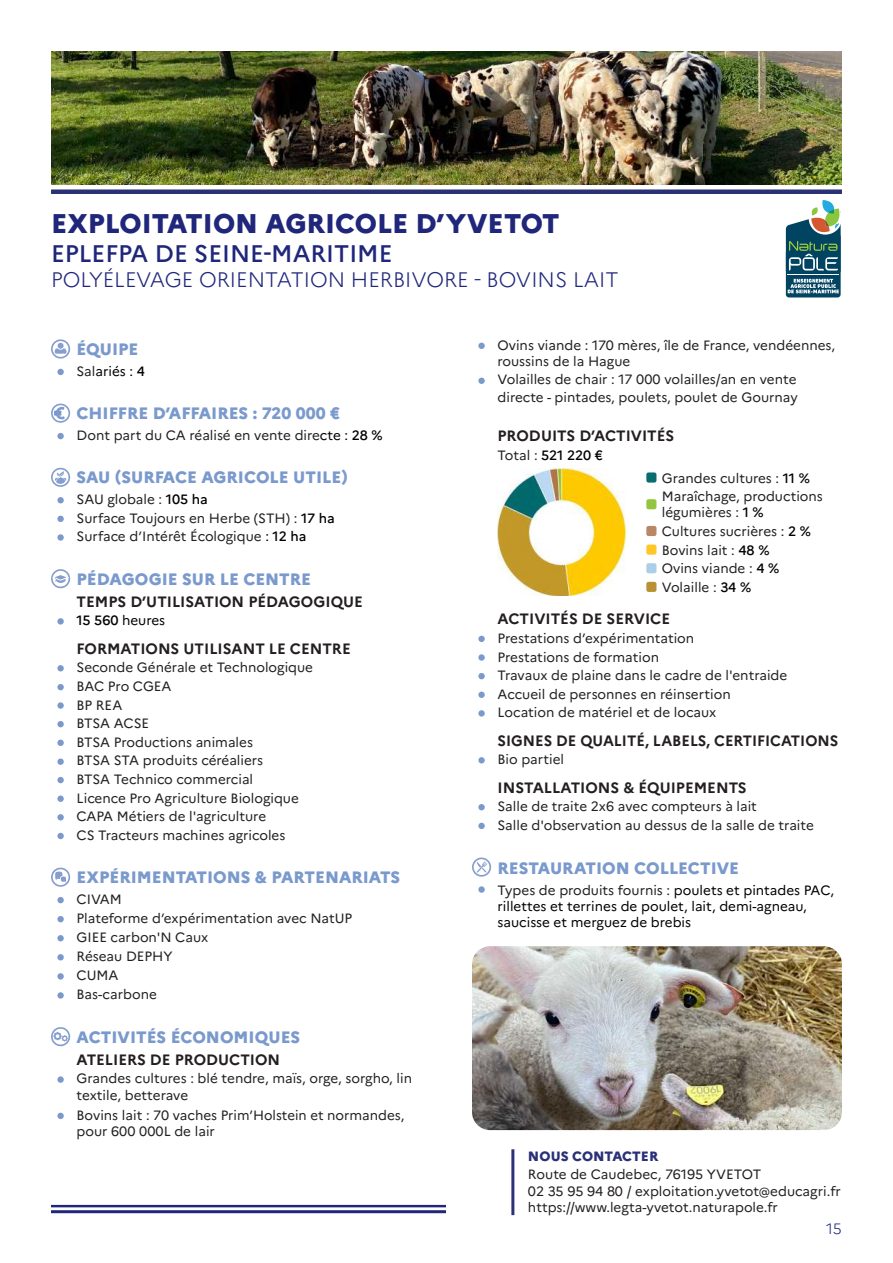
<style>
.page{position:relative;width:893px;height:1263px;background:#fff}
.page>*{position:absolute;margin:0;border:0;box-sizing:border-box;transform-origin:0 0}
.t1{font:800 27px "Marianne";color:#20277b}
.t2{font:500 24px "Marianne";color:#20277b}
.t3{font:300 21px "Marianne";color:#20277b}
.t4{font:800 16.5px "Marianne";color:#7a99cc}
.t5{font:700 15px "Marianne";color:#231f20}
.t6{font:300 15px "Marianne";color:#20277b}
.t7{font:13.5px/16.2px "Marianne";color:#231f20}
.t8{font:13.5px/16.2px "Marianne";color:#000001}
.t9{font:500 13.5px "Marianne";letter-spacing:-.01em;color:#000001}
.t10{font:800 13.5px "Marianne";color:#2a3176}
.s1{color:#231f20}
.s2{font-weight:500}
.s3{color:#000001}
.s4{font-weight:500;color:#000001}
.s5{font-weight:400;color:#231f20}
</style>
<div class="page">
<hr style="left:51px;top:1210px;width:791px;height:3px;background:#20277b">
<img style="left:51px;top:51px;width:791px;height:134px">
<div style="left:51px;top:189px;width:791px;height:5px;background:#2a3175"></div>
<div style="left:478px;top:378px;width:7px;height:6px;background:#7a99cc;border-radius:50%"></div>
<div style="left:478px;top:343px;width:7px;height:6px;background:#7a99cc;border-radius:50%"></div>
<svg style="left:472px;top:857px;width:19px;height:20px"></svg>
<div style="left:478px;top:886px;width:7px;height:7px;background:#7a99cc;border-radius:50%"></div>
<img style="left:497px;top:468px;width:128px;height:128px">
<div style="left:478px;top:757px;width:7px;height:6px;background:#7a99cc;border-radius:50%"></div>
<div style="left:478px;top:636px;width:7px;height:6px;background:#7a99cc;border-radius:50%"></div>
<svg style="left:478px;top:654px;width:7px;height:7px"></svg>
<div style="left:478px;top:673px;width:7px;height:6px;background:#7a99cc;border-radius:50%"></div>
<div style="left:478px;top:692px;width:7px;height:6px;background:#7a99cc;border-radius:50%"></div>
<div style="left:478px;top:710px;width:7px;height:7px;background:#7a99cc;border-radius:50%"></div>
<div style="left:478px;top:804px;width:7px;height:6px;background:#7a99cc;border-radius:50%"></div>
<div style="left:478px;top:823px;width:7px;height:6px;background:#7a99cc;border-radius:50%"></div>
<div style="left:646px;top:472px;width:10px;height:11px;background:#096d6f;border-radius:2px"></div>
<div style="left:646px;top:499px;width:10px;height:10px;background:#92c640;border-radius:2px"></div>
<div style="left:646px;top:526px;width:10px;height:10px;background:#b88765;border-radius:2px"></div>
<div style="left:646px;top:544px;width:10px;height:11px;background:#fec727;border-radius:2px"></div>
<div style="left:646px;top:563px;width:10px;height:10px;background:#accfe9;border-radius:2px"></div>
<div style="left:646px;top:582px;width:10px;height:10px;background:#b99237;border-radius:2px"></div>
<div style="left:57px;top:1076px;width:7px;height:7px;background:#7a99cc;border-radius:50%"></div>
<div style="left:57px;top:1113px;width:7px;height:6px;background:#7a99cc;border-radius:50%"></div>
<svg style="left:51px;top:1027px;width:19px;height:19px"></svg>
<svg style="left:51px;top:403px;width:19px;height:20px"></svg>
<div style="left:57px;top:433px;width:7px;height:6px;background:#7a99cc;border-radius:50%"></div>
<svg style="left:51px;top:468px;width:19px;height:19px"></svg>
<div style="left:57px;top:497px;width:7px;height:6px;background:#7a99cc;border-radius:50%"></div>
<div style="left:57px;top:534px;width:7px;height:7px;background:#7a99cc;border-radius:50%"></div>
<div style="left:57px;top:516px;width:7px;height:6px;background:#7a99cc;border-radius:50%"></div>
<div style="left:57px;top:369px;width:7px;height:6px;background:#7a99cc;border-radius:50%"></div>
<svg style="left:51px;top:339px;width:19px;height:20px"></svg>
<div style="left:57px;top:342px;width:7px;height:7px;border:1px solid #fff;border-radius:50%"></div>
<div style="left:57px;top:758px;width:7px;height:7px;background:#7a99cc;border-radius:50%"></div>
<div style="left:57px;top:795px;width:7px;height:7px;background:#7a99cc;border-radius:50%"></div>
<div style="left:57px;top:618px;width:7px;height:7px;background:#7a99cc;border-radius:50%"></div>
<div style="left:57px;top:777px;width:7px;height:6px;background:#7a99cc;border-radius:50%"></div>
<div style="left:57px;top:721px;width:7px;height:6px;background:#7a99cc;border-radius:50%"></div>
<div style="left:57px;top:833px;width:7px;height:6px;background:#7a99cc;border-radius:50%"></div>
<div style="left:57px;top:814px;width:7px;height:6px;background:#7a99cc;border-radius:50%"></div>
<div style="left:57px;top:665px;width:7px;height:6px;background:#7a99cc;border-radius:50%"></div>
<div style="left:57px;top:684px;width:7px;height:6px;background:#7a99cc;border-radius:50%"></div>
<div style="left:57px;top:702px;width:7px;height:7px;background:#7a99cc;border-radius:50%"></div>
<div style="left:57px;top:740px;width:7px;height:6px;background:#7a99cc;border-radius:50%"></div>
<svg style="left:51px;top:569px;width:19px;height:19px"></svg>
<div style="left:57px;top:897px;width:7px;height:6px;background:#7a99cc;border-radius:50%"></div>
<div style="left:57px;top:916px;width:7px;height:6px;background:#7a99cc;border-radius:50%"></div>
<div style="left:57px;top:935px;width:7px;height:6px;background:#7a99cc;border-radius:50%"></div>
<div style="left:57px;top:954px;width:7px;height:6px;background:#7a99cc;border-radius:50%"></div>
<div style="left:57px;top:973px;width:7px;height:6px;background:#7a99cc;border-radius:50%"></div>
<div style="left:57px;top:992px;width:7px;height:7px;background:#7a99cc;border-radius:50%"></div>
<svg style="left:51px;top:867px;width:19px;height:20px"></svg>
<hr style="left:51px;top:1205px;width:791px;height:2px;background:#20277b">
<svg style="left:786px;top:200px;width:55px;height:97px"></svg>
<div style="left:446px;top:1149px;width:402px;height:66px;background:#fff"></div>
<hr style="left:511px;top:1149px;width:3px;height:66px;background:#2a3176">
<img style="left:472px;top:946px;width:370px;height:184px">
<h1 class="t1" style="left:51px;top:207px;width:510px">EXPLOITATION AGRICOLE D’YVETOT</h1>
<h2 class="t2" style="left:51px;top:239px;width:343px">EPLEFPA DE SEINE-MARITIME</h2>
<h3 class="t3" style="left:51px;top:267px;width:569px">POLYÉLEVAGE ORIENTATION HERBIVORE - BOVINS LAIT</h3>
<p class="t4" style="left:77px;top:339px;width:63px">ÉQUIPE</p>
<p class="t8" style="left:77px;top:363px;width:70px"><span class="s1">Sal</span>ariés : <span class="s2">4</span></p>
<p class="t4" style="left:77px;top:403px;width:265px">CHIFFRE D’AFFAIRES : 720 000 €</p>
<p class="t7" style="left:77px;top:427px;width:308px">Dont part du CA réalisé en vente dire<span class="s3">cte :</span> <span class="s4">28 %</span></p>
<p class="t4" style="left:77px;top:467px;width:273px">SAU (SURFACE AGRICOLE UTILE)</p>
<p class="t7" style="left:77px;top:509px;width:260px;line-height:18.6px">Surface Toujours en Herbe (STH) : <span class="s4">17 ha<br></span>Surface d’Intérêt Écologique <span class="s3">:</span> <span class="s4">12 ha</span></p>
<p class="t7" style="left:77px;top:491px;width:133px">SAU globale : <span class="s4">105 ha</span></p>
<p class="t4" style="left:77px;top:569px;width:236px">PÉDAGOGIE SUR LE CENTRE</p>
<p class="t5" style="left:77px;top:592px;width:288px">TEMPS D’UTILISATION PÉDAGOGIQUE</p>
<p class="t5" style="left:77px;top:639px;width:276px">FORMATIONS UTILISANT LE CENTRE</p>
<p class="t7" style="left:77px;top:658px;width:238px;line-height:18.6px">Seconde Générale et Technologique<br>BAC Pro CGEA<br>BP REA</p>
<p class="t7" style="left:77px;top:734px;width:178px">BTSA Productions animales</p>
<p class="t8" style="left:77px;top:612px;width:90px"><span class="s2">15 560</span> heures</p>
<p class="t7" style="left:77px;top:715px;width:74px">BTSA ACSE</p>
<p class="t7" style="left:77px;top:751px;width:188px;line-height:18.6px">BTSA STA produits céréaliers<br>BTSA Technico commercial</p>
<p class="t7" style="left:77px;top:790px;width:224px">Licence Pro Agriculture Biologique</p>
<p class="t7" style="left:77px;top:827px;width:210px">CS Tracteurs machines agricoles</p>
<p class="t7" style="left:77px;top:808px;width:191px">CAPA Métiers de l'agriculture</p>
<p class="t4" style="left:77px;top:867px;width:325px">EXPÉRIMENTATIONS &amp; PARTENARIATS</p>
<p class="t7" style="left:77px;top:890px;width:277px;line-height:19px">CIVAM<br>Plateforme d’expérimentation avec NatUP</p>
<p class="t7" style="left:77px;top:928px;width:133px;line-height:19px">GIEE carbon'N Caux<br>Réseau DEPHY<br>CUMA</p>
<p class="t7" style="left:77px;top:986px;width:82px">Bas-carbone</p>
<p class="t4" style="left:77px;top:1027px;width:225px">ACTIVITÉS ÉCONOMIQUES</p>
<p class="t5" style="left:77px;top:1050px;width:205px">ATELIERS DE PRODUCTION</p>
<p class="t7" style="left:77px;top:1070px;width:337px">Grandes cultures : blé tendre, maïs, orge, sorgho, lin textile, betterave</p>
<p class="t7" style="left:77px;top:1107px;width:329px">Bovins lait : 70 vaches Prim’Holstein et normandes, pour 600 000L de lair</p>
<p class="t7" style="left:497px;top:337px;width:339px">Ovins viande : 170 mères, île de France, vendéennes, roussins de la Hague</p>
<p class="t7" style="left:497px;top:371px;width:302px;line-height:18px">Volailles de chair : 17 000 volailles/an en vente directe - pintades, poulets, poulet de Gournay</p>
<p class="t5" style="left:497px;top:427px;width:178px">PRODUITS D’ACTIVITÉS</p>
<p class="t9" style="left:497px;top:447px;width:107px"><span class="s5">Total :</span> 521 220 €</p>
<p class="t7" style="left:662px;top:470px;width:150px">Grandes cultures : <span class="s4">11 %</span></p>
<p class="t7" style="left:662px;top:488px;width:163px">Maraîchage, productions légumières : <span class="s4">1 %</span></p>
<p class="t7" style="left:662px;top:523px;width:151px">Cultures sucrières : <span class="s4">2 %</span></p>
<p class="t7" style="left:662px;top:540px;width:119px;line-height:18.6px">Bovins lait : <span class="s4">48 %<br></span>Ovins viande : <span class="s4">4 %<br></span>Volaille : <span class="s4">34 %</span></p>
<p class="t5" style="left:497px;top:610px;width:174px">ACTIVITÉS DE SERVICE</p>
<p class="t7" style="left:497px;top:630px;width:198px">Prestations d’expérimentation</p>
<p class="t7" style="left:497px;top:649px;width:163px">Prestations de formation</p>
<p class="t7" style="left:497px;top:686px;width:235px">Accueil de personnes en réinsertion</p>
<p class="t7" style="left:497px;top:667px;width:291px">Travaux de plaine dans le cadre de l'entraide</p>
<p class="t7" style="left:497px;top:704px;width:220px">Location de matériel et de locaux</p>
<p class="t5" style="left:497px;top:731px;width:342px">SIGNES DE QUALITÉ, LABELS, CERTIFICATIONS</p>
<p class="t7" style="left:497px;top:751px;width:68px">Bio partiel</p>
<p class="t5" style="left:497px;top:778px;width:251px">INSTALLATIONS &amp; ÉQUIPEMENTS</p>
<p class="t7" style="left:497px;top:798px;width:261px">Salle de traite 2x6 avec compteurs à lait</p>
<p class="t7" style="left:497px;top:817px;width:318px">Salle d'observation au dessus de la salle de traite</p>
<p class="t4" style="left:497px;top:858px;width:243px">RESTAURATION COLLECTIVE</p>
<p class="t8" style="left:497px;top:882px;width:338px"><span class="s1">Types de produits fournis :</span> poulets et pintades PAC, rillettes et terrines de poulet, lait, demi-agneau, saucisse et merguez de brebis</p>
<p class="t10" style="left:528px;top:1148px;width:132px">NOUS CONTACTER</p>
<p class="t7" style="left:528px;top:1166px;width:314px">Route de Caudebec, 76195 YVETOT<br>02 35 95 94 80 / exploitation.yvetot@educagri.fr https://www.legta-yvetot.naturapole.fr</p>
<p class="t6" style="left:826px;top:1220px;width:17px">15</p>
</div>
